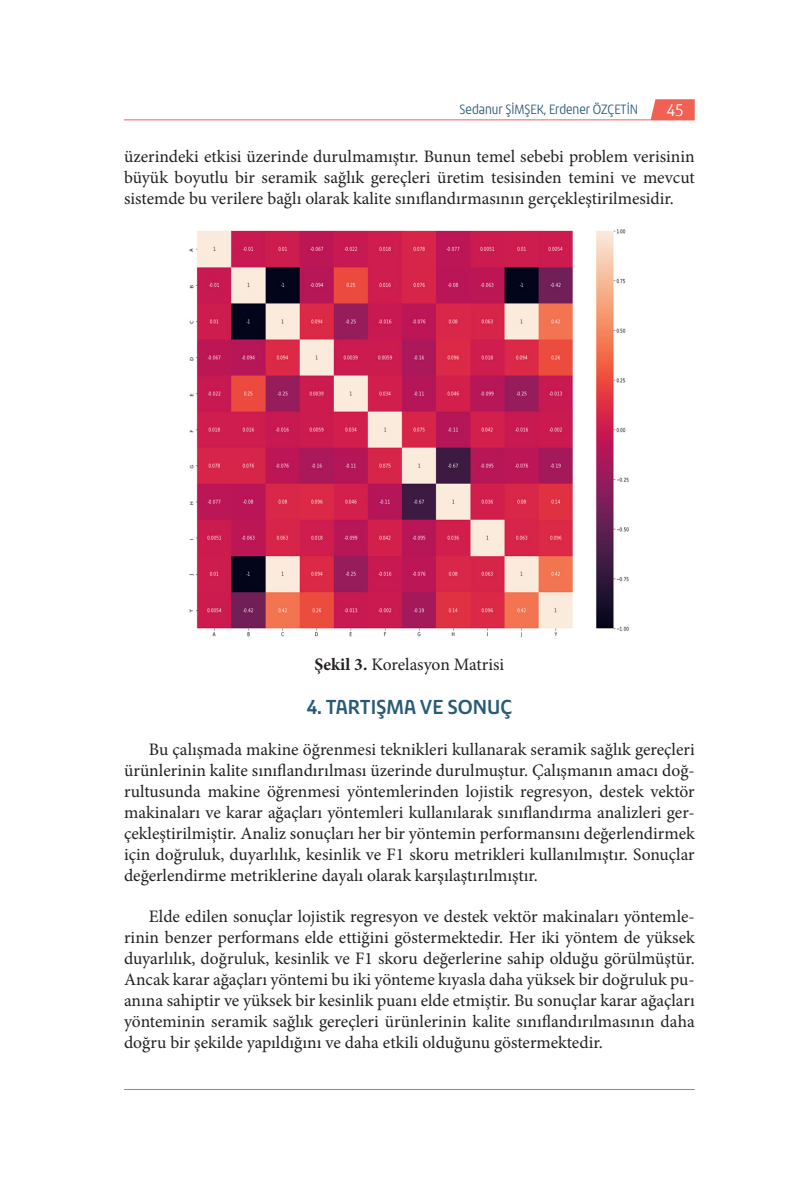
<style>
.page{position:relative;width:794px;height:1191px;background:#fff}
.page>*{position:absolute;margin:0;border:0;box-sizing:border-box;transform-origin:0 0}
.SYFA_ICI_BASLIK{font:21px "Chypre Nor Bol";color:#285b77}
.ANA_METİN{font:17.5px/21px "Minion Pro";color:#231f20;text-align:justify}
.t1{font:17.5px "Chypre Nor Boo";color:#fff}
.t2{font:14px "Chypre Con Boo";color:#285b77}
.s1{font-weight:700}
</style>
<div class="page">
<svg style="left:650px;top:99px;width:44px;height:21px"></svg>
<hr style="left:124px;top:120px;width:570px;height:1px;background:#f16153">
<hr style="left:124px;top:1089px;width:570px;height:1px;background:#f16153">
<img style="left:189px;top:229px;width:440px;height:409px">
<p class="t2" style="left:459px;top:101px;width:180px">Sedanur ŞİMŞEK, Erdener ÖZÇETİN</p>
<p class="t1" style="left:667px;top:100px;width:18px">45</p>
<p class="ANA_METİN" style="left:124px;top:146px;width:572px">üzerindeki etkisi üzerinde durulmamıştır. Bunun temel sebebi problem verisinin büyük boyutlu bir seramik sağlık gereçleri üretim tesisinden temini ve mevcut sistemde bu verilere bağlı olarak kalite sınıflandırmasının gerçekleştirilmesidir.</p>
<p class="ANA_METİN" style="left:314px;top:654px;width:191px"><span class="s1">Şekil 3.</span> Korelasyon Matrisi</p>
<p class="SYFA_ICI_BASLIK" style="left:307px;top:695px;width:207px">4. TARTIŞMA VE SONUÇ</p>
<p class="ANA_METİN" style="left:124px;top:739px;width:572px;text-indent:25px">Bu çalışmada makine öğrenmesi teknikleri kullanarak seramik sağlık gereçleri ürünlerinin kalite sınıflandırılması üzerinde durulmuştur. Çalışmanın amacı doğ&shy;rultusunda makine öğrenmesi yöntemlerinden lojistik regresyon, destek vektör makinaları ve karar ağaçları yöntemleri kullanılarak sınıflandırma analizleri ger&shy;çekleştirilmiştir. Analiz sonuçları her bir yöntemin performansını değerlendirmek için doğruluk, duyarlılık, kesinlik ve F1 skoru metrikleri kullanılmıştır. Sonuçlar değerlendirme metriklerine dayalı olarak karşılaştırılmıştır.</p>
<p class="ANA_METİN" style="left:124px;top:906px;width:572px;text-indent:25px">Elde edilen sonuçlar lojistik regresyon ve destek vektör makinaları yöntemle&shy;rinin benzer performans elde ettiğini göstermektedir. Her iki yöntem de yüksek duyarlılık, doğruluk, kesinlik ve F1 skoru değerlerine sahip olduğu görülmüştür.<br>Ancak karar ağaçları yöntemi bu iki yönteme kıyasla daha yüksek bir doğruluk pu&shy;anına sahiptir ve yüksek bir kesinlik puanı elde etmiştir. Bu sonuçlar karar ağaçları yönteminin seramik sağlık gereçleri ürünlerinin kalite sınıflandırılmasının daha doğru bir şekilde yapıldığını ve daha etkili olduğunu göstermektedir.</p>
</div>
